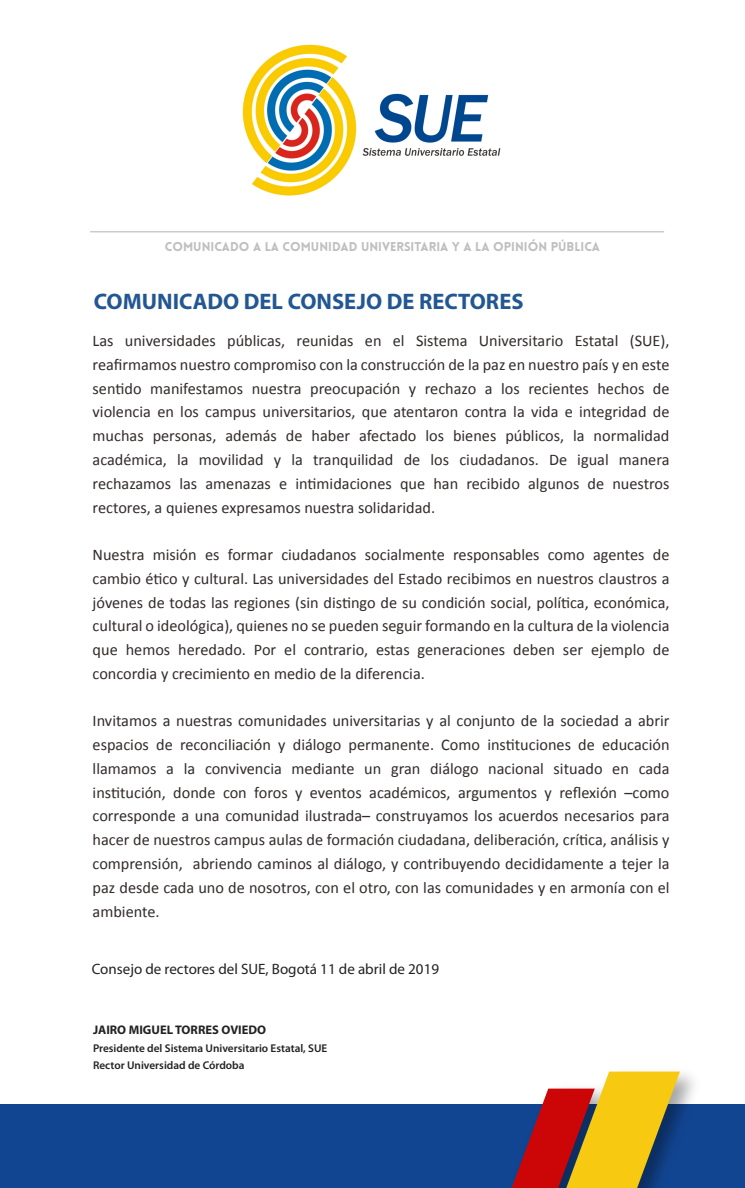
<style>
.page{position:relative;width:745px;height:1188px;background:#fff}
.page>*{position:absolute;margin:0;border:0;box-sizing:border-box;transform-origin:0 0}
.t1{font:700 22.5px "Myriad Pro";color:#235792}
.t2{font:16.25px/23.8px "Calibri";color:#322b2a;text-align:justify}
.t3{font:15px "Myriad Pro";color:#232121}
.t4{font:900 12.5px "Lovelo";color:#bfbfbf}
.t5{font:700 12.5px "Myriad Pro";color:#232121}
.t6{font:600 11.25px/17.5px "Myriad Pro";color:#232121}
</style>
<div class="page">
<hr style="left:90px;top:231px;width:573px;height:1px;background:#c6c6c5">
<img style="left:242px;top:44px;width:259px;height:151px">
<div style="left:0;top:1104px;width:744px;height:84px;background:#124591"></div>
<img style="left:679px;top:1071px;width:15px;height:53px">
<svg style="left:511px;top:1071px;width:168px;height:117px"></svg>
<p class="t4" style="left:165px;top:239px;width:436px">COMUNICADO A LA COMUNIDAD UNIVERSITARIA Y A LA OPINIÓN PÚBLICA</p>
<h1 class="t1" style="left:94px;top:286px;width:431px">COMUNICADO DEL CONSEJO DE RECTORES</h1>
<p class="t2" style="left:92px;top:329px;width:578px">Las universidades públicas, reunidas en el Sistema Universitario Estatal (SUE), reafirmamos nuestro compromiso con la construcción de la paz en nuestro país y en este sentido manifestamos nuestra preocupación y rechazo a los recientes hechos de violencia en los campus universitarios, que atentaron contra la vida e integridad de muchas personas, además de haber afectado los bienes públicos, la normalidad académica, la movilidad y la tranquilidad de los ciudadanos. De igual manera rechazamos las amenazas e intimidaciones que han recibido algunos de nuestros rectores, a quienes expresamos nuestra solidaridad.</p>
<p class="t2" style="left:92px;top:543px;width:578px">Nuestra misión es formar ciudadanos socialmente responsables como agentes de cambio ético y cultural. Las universidades del Estado recibimos en nuestros claustros a jóvenes de todas las regiones (sin distingo de su condición social, política, económica, cultural o ideológica), quienes no se pueden seguir formando en la cultura de la violencia que hemos heredado. Por el contrario, estas generaciones deben ser ejemplo de concordia y crecimiento en medio de la diferencia.</p>
<p class="t2" style="left:92px;top:709px;width:578px">Invitamos a nuestras comunidades universitarias y al conjunto de la sociedad a abrir espacios de reconciliación y diálogo permanente. Como instituciones de educación llamamos a la convivencia mediante un gran diálogo nacional situado en cada institución, donde con foros y eventos académicos, argumentos y reflexión –como corresponde a una comunidad ilustrada– construyamos los acuerdos necesarios para hacer de nuestros campus aulas de formación ciudadana, deliberación, crítica, análisis y comprensión, abriendo caminos al diálogo, y contribuyendo decididamente a tejer la paz desde cada uno de nosotros, con el otro, con las comunidades y en armonía con el ambiente.</p>
<p class="t3" style="left:92px;top:960px;width:348px">Consejo de rectores del SUE, Bogotá 11 de abril de 2019</p>
<p class="t5" style="left:93px;top:1022px;width:174px">JAIRO MIGUEL TORRES OVIEDO</p>
<p class="t6" style="left:93px;top:1039px;width:236px">Presidente del Sistema Universitario Estatal, SUE<br>Rector Universidad de Córdoba</p>
</div>
